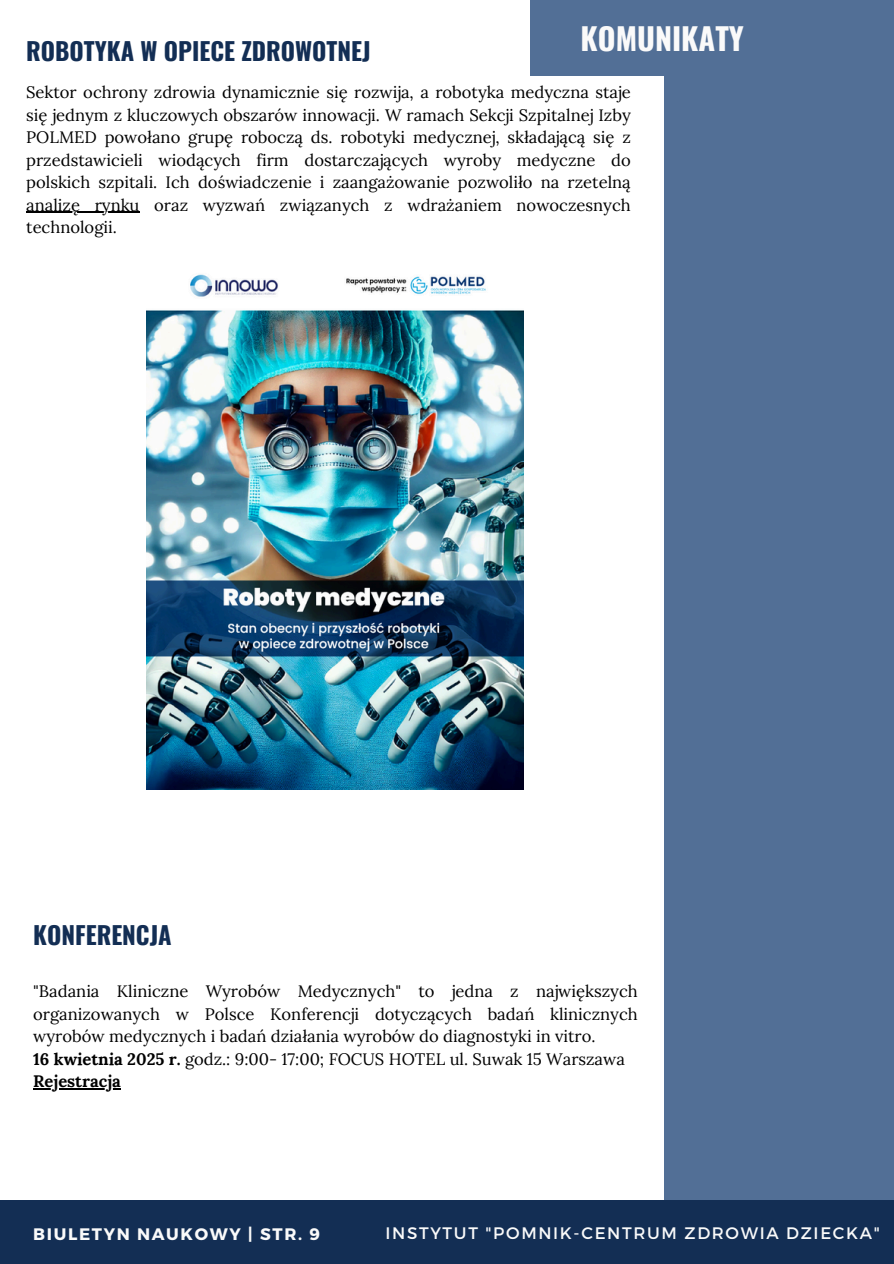
<style>
.page{position:relative;width:894px;height:1264px;background:#fff}
.page>*{position:absolute;margin:0;border:0;box-sizing:border-box;transform-origin:0 0}
.t1{font:700 30.45px "Oswald";color:#fafafa}
.t2{font:700 24.45px "Oswald";color:#132e54}
.t3{font:16.65px "Montserrat";letter-spacing:.1em;color:#fafafa}
.t4{font:700 16.65px "Montserrat";letter-spacing:.1em;color:#fafafa}
.t5{font:16.5px/22.5px "Lora";color:#000;text-align:justify}
.t6{font:700 16.5px "Lora";color:#000}
.s1{font-weight:700}
</style>
<div class="page">
<div style="left:0;top:1199px;width:893px;height:64px;background:#132e54"></div>
<div style="left:664px;top:0;width:229px;height:1199px;background:#526f96"></div>
<div style="left:530px;top:0;width:268px;height:76px;background:#526f96"></div>
<img style="left:147px;top:274px;width:376px;height:515px">
<hr style="left:26px;top:212px;width:113px;height:1px;background:#000">
<hr style="left:33px;top:1088px;width:88px;height:1px;background:#000">
<h2 class="t1" style="left:580px;top:15px;width:165px">KOMUNIKATY</h2>
<h2 class="t2" style="left:26px;top:32px;width:346px">ROBOTYKA W OPIECE ZDROWOTNEJ</h2>
<p class="t5" style="left:26px;top:81px;width:606px">Sektor ochrony zdrowia dynamicznie się rozwija, a robotyka medyczna staje się jednym z kluczowych obszarów innowacji. W ramach Sekcji Szpitalnej Izby POLMED powołano grupę roboczą ds. robotyki medycznej, składającą się z przedstawicieli wiodących firm dostarczających wyroby medyczne do polskich szpitali. Ich doświadczenie i zaangażowanie pozwoliło na rzetelną</p>
<p class="t5" style="left:26px;top:193px;width:606px">analizę rynku oraz wyzwań związanych z wdrażaniem nowoczesnych technologii.</p>
<p class="t2" style="left:33px;top:916px;width:140px">KONFERENCJA</p>
<p class="t5" style="left:33px;top:980px;width:606px">"Badania Kliniczne Wyrobów Medycznych" to jedna z największych organizowanych w Polsce Konferencji dotyczących badań klinicznych wyrobów medycznych i badań działania wyrobów do diagnostyki in vitro.</p>
<p class="t5" style="left:33px;top:1047px;width:593px"><span class="s1">16 kwietnia 2025 r.</span> godz.: 9:00- 17:00; FOCUS HOTEL ul. Suwak 15 Warszawa</p>
<p class="t6" style="left:33px;top:1070px;width:89px">Rejestracja</p>
<p class="t4" style="left:33px;top:1222px;width:288px">BIULETYN NAUKOWY | STR. 9</p>
<h1 class="t3" style="left:385px;top:1222px;width:495px">INSTYTUT "POMNIK-CENTRUM ZDROWIA DZIECKA"</h1>
</div>
